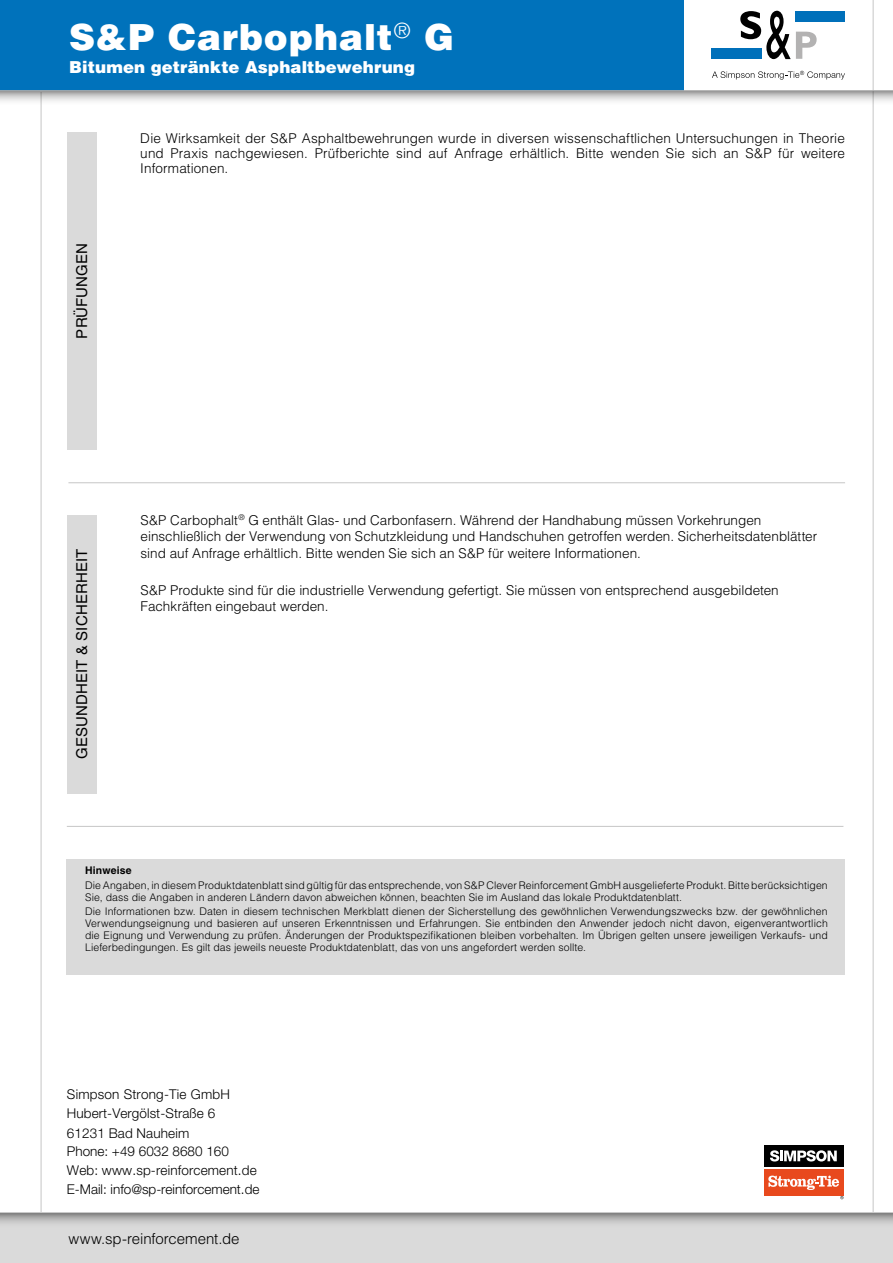
<style>
.page{position:relative;width:893px;height:1263px;background:#fff}
.page>*{position:absolute;margin:0;border:0;box-sizing:border-box;transform-origin:0 0}
.t1{font:900 36px "Helvetica LT Std";letter-spacing:.025em;color:#fff}
.t2{font:900 16.5px "Helvetica LT Std";letter-spacing:.01em;color:#fff}
.t3{font:15px "Helvetica LT Std";letter-spacing:.01em;color:#000}
.t4{font:300 15px "Helvetica LT Std";letter-spacing:-.005em;color:#000}
.t5{font:300 13.5px/16.5px "Helvetica LT Std";color:#000}
.t6{font:300 13.5px/18.9px "Helvetica Neue LT Std";letter-spacing:.005em;color:#000}
.t7{font:300 10.5px/12px "Helvetica LT Std";letter-spacing:.01em;color:#000}
.t8{font:700 10.5px "Helvetica LT Std";letter-spacing:.015em;color:#000}
</style>
<div class="page">
<hr style="left:873px;top:0;width:1px;height:1263px;background:#c6c6c6">
<hr style="left:41px;top:92px;width:1px;height:1171px;background:#c6c6c6">
<div style="left:0;top:1212px;width:893px;height:51px;background:#dadada"></div>
<svg style="left:0;top:1213px;width:893px;height:10px;background:#ababab"></svg>
<hr style="left:0;top:1212px;width:893px;height:1px;background:#c6c6c6">
<div style="left:0;top:0;width:683px;height:91px;background:#0072bb"></div>
<div style="left:711px;top:48px;width:50px;height:11px;background:#0070ba"></div>
<div style="left:796px;top:11px;width:49px;height:11px;background:#0070ba"></div>
<svg style="left:740px;top:11px;width:77px;height:48px"></svg>
<svg style="left:712px;top:71px;width:133px;height:9px"></svg>
<svg style="left:0;top:91px;width:893px;height:15px"></svg>
<hr style="left:0;top:90px;width:893px;height:1px;background:#c6c6c6">
<hr style="left:68px;top:482px;width:777px;height:1px;background:#c6c6c6">
<hr style="left:67px;top:826px;width:776px;height:1px;background:#c6c6c6">
<div style="left:67px;top:132px;width:29px;height:318px;background:#dadada"></div>
<div style="left:67px;top:515px;width:29px;height:278px;background:#dadada"></div>
<div style="left:67px;top:859px;width:778px;height:116px;background:#dadada"></div>
<div style="left:764px;top:1169px;width:79px;height:26px;background:#e8491d"></div>
<div style="left:764px;top:1145px;width:79px;height:22px;background:#000"></div>
<svg style="left:770px;top:1150px;width:67px;height:11px"></svg>
<svg style="left:768px;top:1175px;width:71px;height:15px"></svg>
<h1 class="t1" style="left:69px;top:14px;width:386px">S&amp;P Carbophalt<sup>®</sup> G</h1>
<h2 class="t2" style="left:69px;top:56px;width:347px">Bitumen getränkte Asphaltbewehrung</h2>
<h3 class="t3" style="left:73px;top:338px;width:97px;rotate:-90deg">PRÜFUNGEN</h3>
<p class="t5" style="left:140px;top:131px;width:706px;line-height:15px;text-align:justify">Die Wirksamkeit der S&amp;P Asphaltbewehrungen wurde in diversen wissenschaftlichen Untersuchungen in Theorie und Praxis nachgewiesen. Prüfberichte sind auf Anfrage erhältlich. Bitte wenden Sie sich an S&amp;P für weitere Informationen.</p>
<h3 class="t3" style="left:73px;top:759px;width:212px;rotate:-90deg">GESUNDHEIT &amp; SICHERHEIT</h3>
<p class="t5" style="left:141px;top:511px;width:678px">S&amp;P Carbophalt<sup>®</sup> G enthält Glas- und Carbonfasern. Während der Handhabung müssen Vorkehrungen einschließlich der Verwendung von Schutzkleidung und Handschuhen getroffen werden. Sicherheitsdatenblätter sind auf Anfrage erhältlich. Bitte wenden Sie sich an S&amp;P für weitere Informationen.</p>
<p class="t5" style="left:141px;top:582px;width:640px">S&amp;P Produkte sind für die industrielle Verwendung gefertigt. Sie müssen von entsprechend ausgebildeten<br>Fachkräften eingebaut werden.</p>
<p class="t8" style="left:85px;top:864px;width:48px">Hinweise</p>
<p class="t7" style="left:85px;top:879px;width:744px">Die Angaben, in diesem Produktdatenblatt sind gültig für das entsprechende, von S&amp;P Clever Reinforcement GmbH ausgelieferte Produkt. Bitte berücksichtigen<br>Sie, dass die Angaben in anderen Ländern davon abweichen können, beachten Sie im Ausland das lokale Produktdatenblatt.</p>
<p class="t7" style="left:85px;top:905px;width:744px;text-align:justify">Die Informationen bzw. Daten in diesem technischen Merkblatt dienen der Sicherstellung des gewöhnlichen Verwendungszwecks bzw. der gewöhnlichen Verwendungseignung und basieren auf unseren Erkenntnissen und Erfahrungen. Sie entbinden den Anwender jedoch nicht davon, eigenverantwortlich die Eignung und Verwendung zu prüfen. Änderungen der Produktspezifikationen bleiben vorbehalten. Im Übrigen gelten unsere jeweiligen Verkaufs- und Lieferbedingungen. Es gilt das jeweils neueste Produktdatenblatt, das von uns angefordert werden sollte.</p>
<p class="t6" style="left:67px;top:1085px;width:194px">Simpson Strong-Tie GmbH<br>Hubert-Vergölst-Straße 6<br>61231 Bad Nauheim<br>Phone: +49 6032 8680 160<br>Web: www.sp-reinforcement.de<br>E-Mail: info@sp-reinforcement.de</p>
<h3 class="t4" style="left:68px;top:1230px;width:173px">www.sp-reinforcement.de</h3>
</div>
